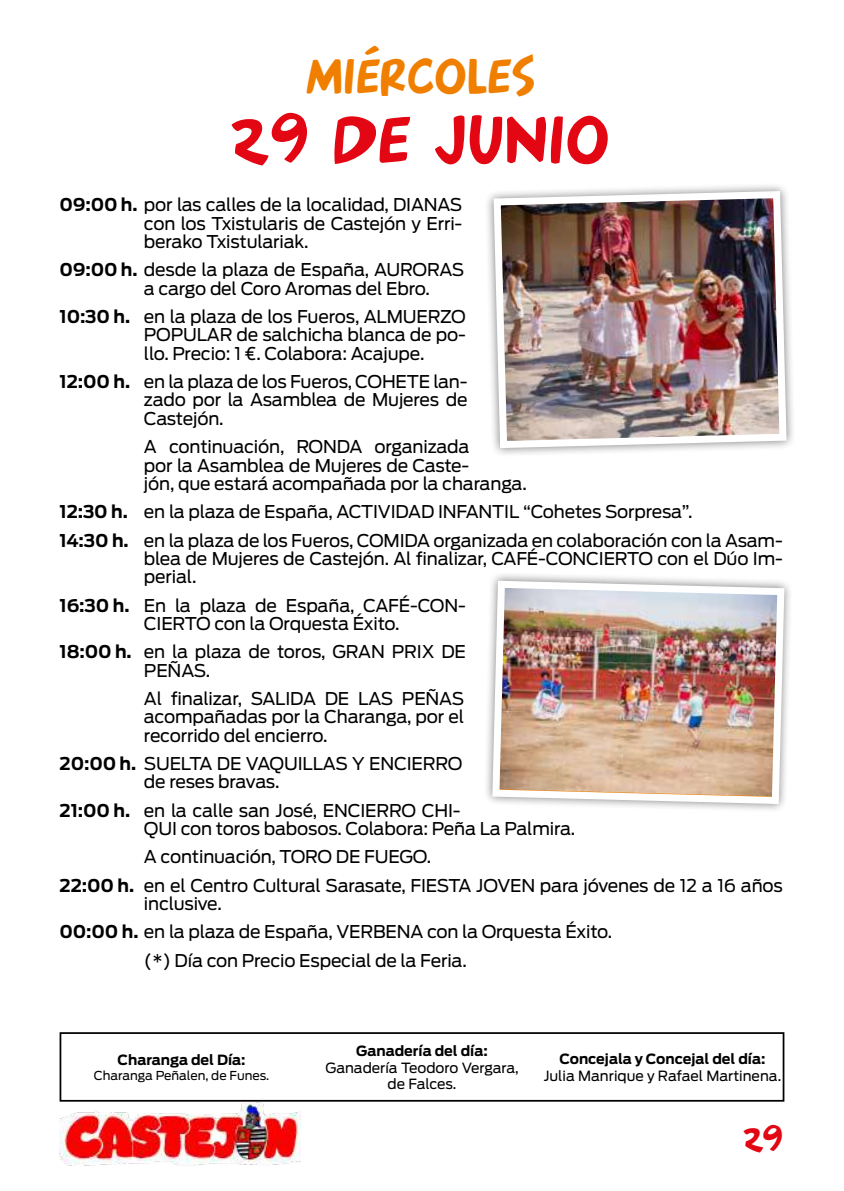
<style>
.page{position:relative;width:844px;height:1191px;background:#fff}
.page>*{position:absolute;margin:0;border:0;box-sizing:border-box;transform-origin:0 0}
.t1{font:66.5px "Arnold 21";color:#e30613}
.t2{font:49px "Arnold 21";color:#f07f00}
.t3{font:35px "Arnold 21";color:#e30613}
.t4{font:17.5px/18.4px "Antenna";letter-spacing:-.01em;color:#000}
.t5{font:14px/16.8px "Antenna";color:#000;text-align:center}
.t6{font:700 14px "Antenna";color:#000}
.t7{font:12.25px "Antenna";color:#000}
.s1{font-weight:700}
</style>
<div class="page">
<img style="left:60px;top:1101px;width:241px;height:65px">
<div style="left:60px;top:1032px;width:724px;height:69px;border:2px solid #000"></div>
<div style="left:483px;top:571px;width:310px;height:242px;background:#000;opacity:.5"></div>
<img style="left:488px;top:577px;width:299px;height:230px">
<div style="left:484px;top:182px;width:311px;height:275px;background:#000;opacity:.5"></div>
<img style="left:490px;top:187px;width:300px;height:265px">
<h2 class="t2" style="left:307px;top:46px;width:232px">MIÉRCOLES</h2>
<h1 class="t1" style="left:232px;top:98px;width:382px">29 DE JUNIO</h1>
<p class="t4" style="left:144px;top:196px;width:320px;text-align:justify;text-indent:-84px"><span class="s1">09:00 h.</span> por las calles de la localidad, DIANAS con los Txistularis de Castejón y Erri&shy;berako Txistulariak.</p>
<p class="t4" style="left:144px;top:261px;width:321px;text-indent:-84px"><span class="s1">09:00 h.</span> desde la plaza de España, AURORAS a cargo del Coro Aromas del Ebro.</p>
<p class="t4" style="left:144px;top:307px;width:323px;text-align:justify;text-indent:-84px"><span class="s1">10:30 h.</span> en la plaza de los Fueros, ALMUERZO POPULAR de salchicha blanca de po&shy;llo. Precio: 1 €. Colabora: Acajupe.</p>
<p class="t4" style="left:144px;top:372px;width:325px;text-align:justify;text-indent:-84px"><span class="s1">12:00 h.</span> en la plaza de los Fueros, COHETE lan&shy;zado por la Asamblea de Mujeres de Castejón.</p>
<p class="t4" style="left:144px;top:438px;width:384px">A continuación, RONDA organizada<br>por la Asamblea de Mujeres de Caste-<br>jón, que estará acompañada por la charanga.</p>
<p class="t4" style="left:60px;top:498px;width:724px;line-height:28.3px"><span class="s1">12:30 h.</span> en la plaza de España, ACTIVIDAD INFANTIL “Cohetes Sorpresa”.<br><span class="s1">14:30 h.</span> en la plaza de los Fueros, COMIDA organizada en colaboración con la Asam-</p>
<p class="t4" style="left:144px;top:549px;width:640px">blea de Mujeres de Castejón. Al finalizar, CAFÉ-CONCIERTO con el Dúo Im&shy;perial.</p>
<p class="t4" style="left:144px;top:596px;width:323px;text-indent:-84px"><span class="s1">16:30 h.</span> En la plaza de España, CAFÉ-CON-<br>CIERTO con la Orquesta Éxito.</p>
<p class="t4" style="left:144px;top:643px;width:323px;text-indent:-84px"><span class="s1">18:00 h.</span> en la plaza de toros, GRAN PRIX DE<br>PEÑAS.</p>
<p class="t4" style="left:144px;top:689px;width:321px;text-align:justify">Al finalizar, SALIDA DE LAS PEÑAS acompañadas por la Charanga, por el recorrido del encierro.</p>
<p class="t4" style="left:144px;top:754px;width:320px;text-indent:-84px"><span class="s1">20:00 h.</span> SUELTA DE VAQUILLAS Y ENCIERRO de reses bravas.</p>
<p class="t4" style="left:144px;top:801px;width:432px;text-indent:-84px"><span class="s1">21:00 h.</span> en la calle san José, ENCIERRO CHI-<br>QUI con toros babosos. Colabora: Peña La Palmira.</p>
<p class="t4" style="left:60px;top:843px;width:724px;line-height:28.3px;text-indent:84px">A continuación, TORO DE FUEGO.<br><span class="s1">22:00 h.</span> en el Centro Cultural Sarasate, FIESTA JOVEN para jóvenes de 12 a 16 años</p>
<p class="t4" style="left:144px;top:894px;width:79px">inclusive.</p>
<p class="t4" style="left:60px;top:923px;width:554px"><span class="s1">00:00 h.</span> en la plaza de España, VERBENA con la Orquesta Éxito.</p>
<p class="t4" style="left:144px;top:951px;width:324px">(*) Día con Precio Especial de la Feria.</p>
<p class="t6" style="left:117px;top:1051px;width:130px">Charanga del Día:</p>
<p class="t7" style="left:94px;top:1068px;width:177px">Charanga Peñalen, de Funes.</p>
<p class="t6" style="left:356px;top:1042px;width:133px">Ganadería del día:</p>
<p class="t5" style="left:325px;top:1059px;width:195px">Ganadería Teodoro Vergara, de Falces.</p>
<p class="t6" style="left:559px;top:1050px;width:207px">Concejala y Concejal del día:</p>
<p class="t5" style="left:543px;top:1067px;width:239px">Julia Manrique y Rafael Martinena.</p>
<h3 class="t3" style="left:743px;top:1116px;width:42px">29</h3>
</div>
